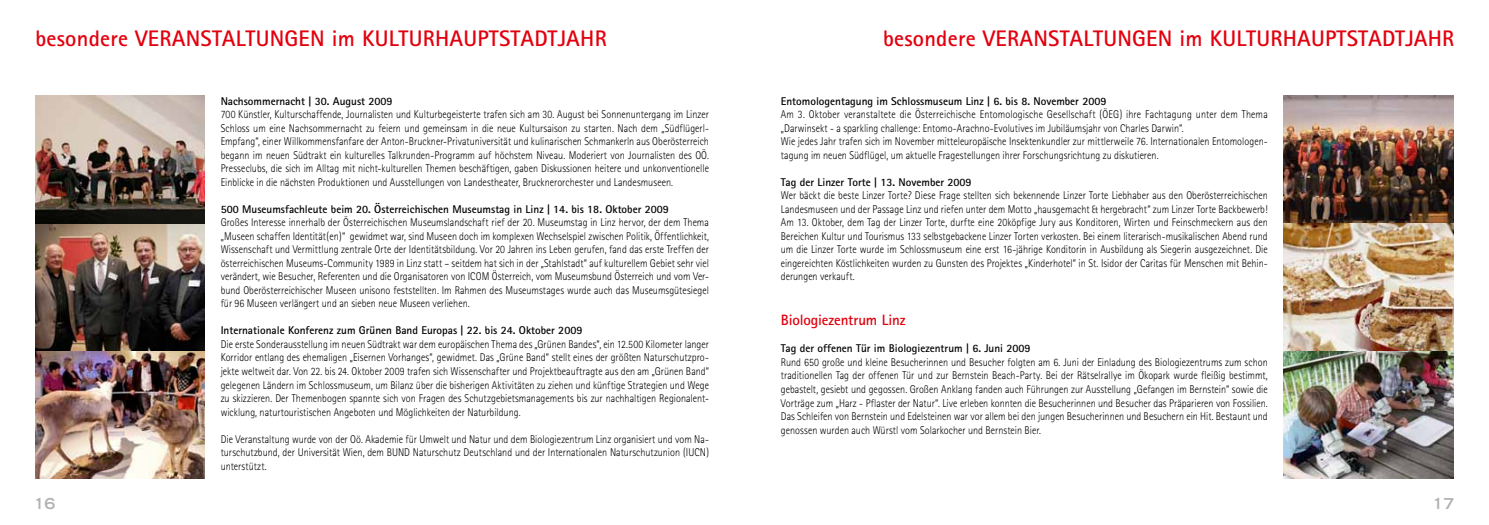
<style>
.page{position:relative;width:1489px;height:525px;background:#fff}
.page>*{position:absolute;margin:0;border:0;box-sizing:border-box;transform-origin:0 0}
.t1{font:700 22.5px "Rotis Sans Serif";letter-spacing:.01em;color:#e2000e}
.t2{font:700 15px "Rotis Sans Serif";letter-spacing:-.01em;color:#e2000e}
.t3{font:700 expanded 15px "Trade Gothic LH";color:#b1b1b1}
.t4{font:300 11.25px/13.5px "Rotis Sans Serif";letter-spacing:.005em;color:#000;text-align:justify;scale:.9 1}
.t5{font:700 11.25px "Rotis Sans Serif";color:#000}
</style>
<div class="page">
<img style="left:1283px;top:96px;width:169px;height:382px">
<img style="left:35px;top:96px;width:170px;height:382px">
<h1 class="t1" style="left:35px;top:24px;width:573px">besondere VERANSTALTUNGEN im KULTURHAUPTSTADTJAHR</h1>
<h1 class="t1" style="left:883px;top:24px;width:573px">besondere VERANSTALTUNGEN im KULTURHAUPTSTADTJAHR</h1>
<p class="t5" style="left:221px;top:94px;width:173px">Nachsommernacht | 30. August 2009</p>
<p class="t4" style="left:221px;top:108px;width:544px">700 Künstler, Kulturschaffende, Journalisten und Kulturbegeisterte trafen sich am 30. August bei Sonnenuntergang im Linzer Schloss um eine Nachsommernacht zu feiern und gemeinsam in die neue Kultursaison zu starten. Nach dem „Südflügerl-Empfang“, einer Willkommensfanfare der Anton-Bruckner-Privatuniversität und kulinarischen Schmankerln aus Oberösterreich begann im neuen Südtrakt ein kulturelles Talkrunden-Programm auf höchstem Niveau. Moderiert von Journalisten des OÖ.<br>Presseclubs, die sich im Alltag mit nicht-kulturellen Themen beschäftigen, gaben Diskussionen heitere und unkonventionelle Einblicke in die nächsten Produktionen und Ausstellungen von Landestheater, Brucknerorchester und Landesmuseen.</p>
<p class="t5" style="left:221px;top:202px;width:450px">500 Museumsfachleute beim 20. Österreichischen Museumstag in Linz | 14. bis 18. Oktober 2009</p>
<p class="t4" style="left:221px;top:216px;width:544px">Großes Interesse innerhalb der Österreichischen Museumslandschaft rief der 20. Museumstag in Linz hervor, der dem Thema „Museen schaffen Identität(en)“ gewidmet war, sind Museen doch im komplexen Wechselspiel zwischen Politik, Öffentlichkeit, Wissenschaft und Vermittlung zentrale Orte der Identitätsbildung. Vor 20 Jahren ins Leben gerufen, fand das erste Treffen der österreichischen Museums-Community 1989 in Linz statt – seitdem hat sich in der „Stahlstadt“ auf kulturellem Gebiet sehr viel verändert, wie Besucher, Referenten und die Organisatoren von ICOM Österreich, vom Museumsbund Österreich und vom Ver&shy;bund Oberösterreichischer Museen unisono feststellten. Im Rahmen des Museumstages wurde auch das Museumsgütesiegel für 96 Museen verlängert und an sieben neue Museen verliehen.</p>
<p class="t5" style="left:221px;top:323px;width:363px">Internationale Konferenz zum Grünen Band Europas | 22. bis 24. Oktober 2009</p>
<p class="t4" style="left:221px;top:337px;width:544px">Die erste Sonderausstellung im neuen Südtrakt war dem europäischen Thema des „Grünen Bandes“, ein 12.500 Kilometer langer Korridor entlang des ehemaligen „Eisernen Vorhanges“, gewidmet. Das „Grüne Band“ stellt eines der größten Naturschutzpro&shy;jekte weltweit dar. Von 22. bis 24. Oktober 2009 trafen sich Wissenschafter und Projektbeauftragte aus den am „Grünen Band“ gelegenen Ländern im Schlossmuseum, um Bilanz über die bisherigen Aktivitäten zu ziehen und künftige Strategien und Wege zu skizzieren. Der Themenbogen spannte sich von Fragen des Schutzgebietsmanagements bis zur nachhaltigen Regionalent&shy;wicklung, naturtouristischen Angeboten und Möglichkeiten der Naturbildung.</p>
<p class="t4" style="left:221px;top:432px;width:544px">Die Veranstaltung wurde von der Oö. Akademie für Umwelt und Natur und dem Biologiezentrum Linz organisiert und vom Na&shy;turschutzbund, der Universität Wien, dem BUND Naturschutz Deutschland und der Internationalen Naturschutzunion (IUCN) unterstützt.</p>
<p class="t5" style="left:780px;top:94px;width:327px">Entomologentagung im Schlossmuseum Linz | 6. bis 8. November 2009</p>
<p class="t4" style="left:780px;top:108px;width:542px;text-align:left">Am 3. Oktober veranstaltete die Österreichische Entomologische Gesellschaft (ÖEG) ihre Fachtagung unter dem Thema „Darwinsekt - a sparkling challenge: Entomo-Arachno-Evolutives im Jubiläumsjahr von Charles Darwin“.<br>Wie jedes Jahr trafen sich im November mitteleuropäische Insektenkundler zur mittlerweile 76. Internationalen Entomologen&shy;tagung im neuen Südflügel, um aktuelle Fragestellungen ihrer Forschungsrichtung zu diskutieren.</p>
<p class="t5" style="left:780px;top:175px;width:192px">Tag der Linzer Torte | 13. November 2009</p>
<p class="t4" style="left:780px;top:189px;width:542px">Wer bäckt die beste Linzer Torte? Diese Frage stellten sich bekennende Linzer Torte Liebhaber aus den Oberösterreichischen Landesmuseen und der Passage Linz und riefen unter dem Motto „hausgemacht &amp; hergebracht“ zum Linzer Torte Backbewerb!<br>Am 13. Oktober, dem Tag der Linzer Torte, durfte eine 20köpfige Jury aus Konditoren, Wirten und Feinschmeckern aus den Bereichen Kultur und Tourismus 133 selbstgebackene Linzer Torten verkosten. Bei einem literarisch-musikalischen Abend rund um die Linzer Torte wurde im Schlossmuseum eine erst 16-jährige Konditorin in Ausbildung als Siegerin ausgezeichnet. Die eingereichten Köstlichkeiten wurden zu Gunsten des Projektes „Kinderhotel“ in St. Isidor der Caritas für Menschen mit Behin&shy;derungen verkauft.</p>
<h2 class="t2" style="left:780px;top:311px;width:126px">Biologiezentrum Linz</h2>
<p class="t5" style="left:780px;top:341px;width:251px">Tag der offenen Tür im Biologiezentrum | 6. Juni 2009</p>
<p class="t4" style="left:780px;top:355px;width:542px">Rund 650 große und kleine Besucherinnen und Besucher folgten am 6. Juni der Einladung des Biologiezentrums zum schon traditionellen Tag der offenen Tür und zur Bernstein Beach-Party. Bei der Rätselrallye im Ökopark wurde fleißig bestimmt, gebastelt, gesiebt und gegossen. Großen Anklang fanden auch Führungen zur Ausstellung „Gefangen im Bernstein“ sowie die Vorträge zum „Harz - Pflaster der Natur“. Live erleben konnten die Besucherinnen und Besucher das Präparieren von Fossilien.<br>Das Schleifen von Bernstein und Edelsteinen war vor allem bei den jungen Besucherinnen und Besuchern ein Hit. Bestaunt und genossen wurden auch Würstl vom Solarkocher und Bernstein Bier.</p>
<h2 class="t3" style="left:34px;top:493px;width:23px">16</h2>
<h2 class="t3" style="left:1432px;top:493px;width:23px">17</h2>
</div>
